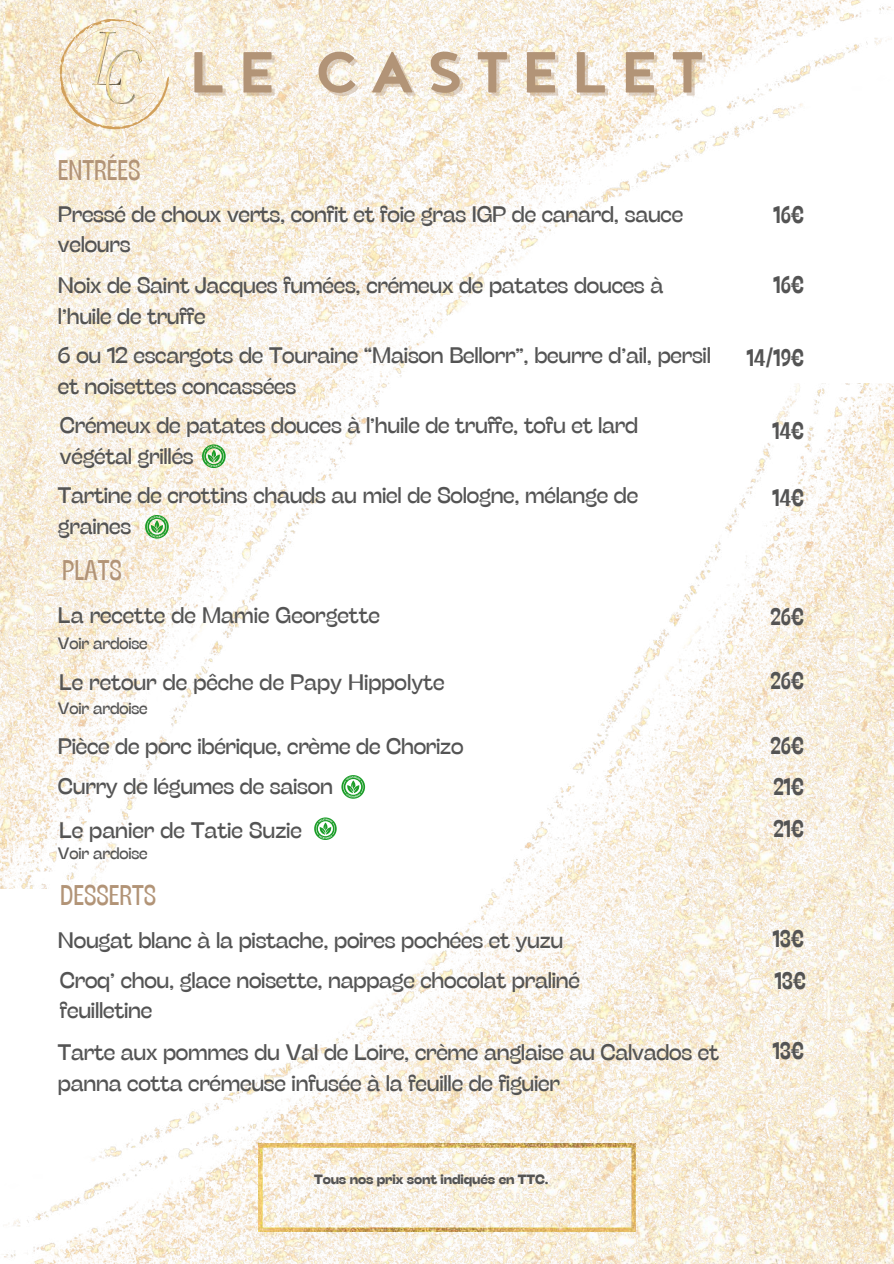
<style>
.page{position:relative;width:894px;height:1264px;background:#fff}
.page>*{position:absolute;margin:0;border:0;box-sizing:border-box;transform-origin:0 0}
.t1{font:700 71.1px "Noyh";letter-spacing:.18em;color:#b29477}
.t2{font:28.5px "Stinger Slim";color:#b29477}
.t3{font:700 24px "Stinger Slim";color:#545454}
.t4{font:22.5px/39.6px "Stinger Fit";letter-spacing:-.01em;color:#545454}
.t5{font:16.5px "Stinger Fit";letter-spacing:-.01em;color:#545454}
.t6{font:700 13.5px "Stinger Fit";letter-spacing:-.01em;color:#545454}
</style>
<div class="page">
<img style="left:0;top:888px;width:893px;height:375px">
<img style="left:0;top:0;width:893px;height:888px">
<img style="left:258px;top:1143px;width:377px;height:87px">
<svg style="left:60px;top:19px;width:110px;height:110px;background:#f3e6cf"></svg>
<img style="left:92px;top:32px;width:28px;height:53px">
<img style="left:106px;top:50px;width:35px;height:53px">
<svg style="left:202px;top:444px;width:23px;height:24px"></svg>
<svg style="left:145px;top:515px;width:24px;height:23px"></svg>
<svg style="left:314px;top:817px;width:22px;height:23px"></svg>
<svg style="left:341px;top:775px;width:24px;height:23px"></svg>
<p class="t2" style="left:58px;top:152px;width:84px">ENTRÉES</p>
<h1 class="t1" style="left:189px;top:41px;width:516px">LE CASTELET</h1>
<p class="t4" style="left:58px;top:193px;width:626px">Pressé de choux verts, confit et foie gras IGP de canard, sauce</p>
<p class="t3" style="left:773px;top:199px;width:32px">16€</p>
<p class="t4" style="left:58px;top:223px;width:606px;line-height:41.1px">velours<br>Noix de Saint Jacques fumées, crémeux de patates douces à</p>
<p class="t3" style="left:773px;top:269px;width:32px">16€</p>
<p class="t4" style="left:58px;top:295px;width:654px">l’huile de truffe<br>6 ou 12 escargots de Touraine “Maison Bellorr”, beurre d’ail, persil</p>
<p class="t4" style="left:58px;top:365px;width:581px">et noisettes concassées<br>Crémeux de patates douces à l’huile de truffe, tofu et lard</p>
<p class="t4" style="left:58px;top:435px;width:581px">végétal grillés<br>Tartine de crottins chauds au miel de Sologne, mélange de</p>
<p class="t4" style="left:58px;top:505px;width:75px">graines</p>
<p class="t2" style="left:62px;top:552px;width:61px">PLATS</p>
<p class="t4" style="left:58px;top:594px;width:323px">La recette de Mamie Georgette</p>
<p class="t5" style="left:58px;top:633px;width:91px">Voir ardoise</p>
<p class="t4" style="left:59px;top:661px;width:387px">Le retour de pêche de Papy Hippolyte</p>
<p class="t5" style="left:58px;top:697px;width:91px">Voir ardoise</p>
<p class="t3" style="left:746px;top:342px;width:59px">14/19€</p>
<p class="t3" style="left:772px;top:415px;width:33px">14€</p>
<p class="t3" style="left:772px;top:482px;width:33px">14€</p>
<p class="t3" style="left:770px;top:601px;width:35px">26€</p>
<p class="t3" style="left:770px;top:666px;width:35px">26€</p>
<p class="t4" style="left:58px;top:725px;width:407px">Pièce de porc ibérique, crème de Chorizo</p>
<p class="t3" style="left:770px;top:730px;width:35px">26€</p>
<p class="t4" style="left:58px;top:765px;width:276px">Curry de légumes de saison</p>
<p class="t3" style="left:773px;top:772px;width:32px">21€</p>
<p class="t4" style="left:59px;top:809px;width:244px">Le panier de Tatie Suzie</p>
<p class="t3" style="left:773px;top:813px;width:32px">21€</p>
<p class="t5" style="left:58px;top:843px;width:91px">Voir ardoise</p>
<p class="t2" style="left:60px;top:877px;width:97px">DESSERTS</p>
<p class="t4" style="left:58px;top:919px;width:506px">Nougat blanc à la pistache, poires pochées et yuzu</p>
<p class="t3" style="left:772px;top:923px;width:33px">13€</p>
<p class="t4" style="left:60px;top:959px;width:521px">Croq’ chou, glace noisette, nappage chocolat praliné</p>
<p class="t3" style="left:774px;top:965px;width:33px">13€</p>
<p class="t4" style="left:60px;top:989px;width:94px">feuilletine</p>
<p class="t4" style="left:58px;top:1031px;width:662px">Tarte aux pommes du Val de Loire, crème anglaise au Calvados et</p>
<p class="t3" style="left:772px;top:1035px;width:33px">13€</p>
<p class="t4" style="left:58px;top:1062px;width:503px">panna cotta crémeuse infusée à la feuille de figuier</p>
<p class="t6" style="left:314px;top:1170px;width:236px">Tous nos prix sont indiqués en TTC.</p>
</div>
